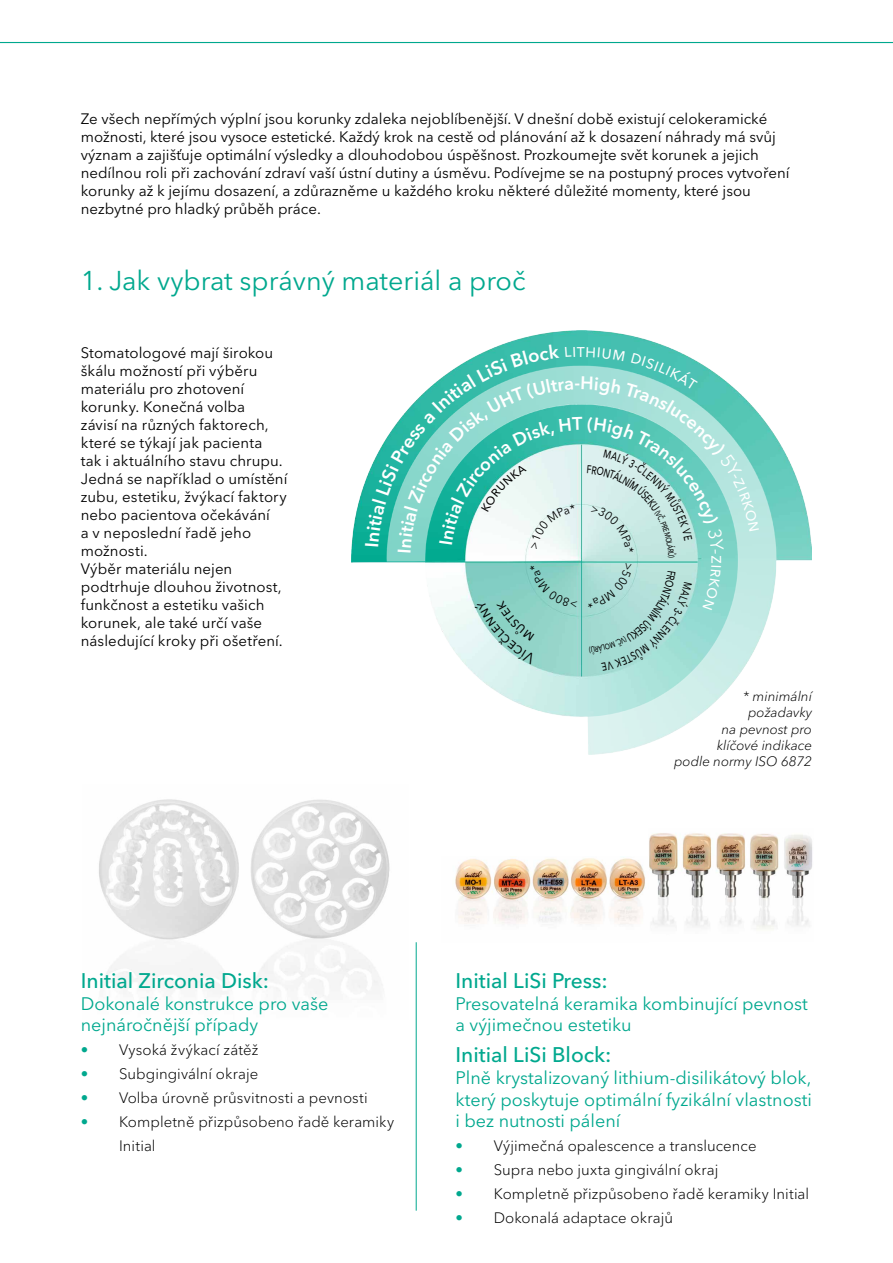
<style>
.page{position:relative;width:893px;height:1263px;background:#fff}
.page>*{position:absolute;margin:0;border:0;box-sizing:border-box;transform-origin:0 0}
.t1{font:27px "Avenir Next Cyr";color:#00a88e}
.t2{font:500 21px "Avenir Next Cyr";color:#00a88e}
.t3{font:18.6px "Avenir Next Cyr";color:#fff}
.t4{font:18px/21.6px "Avenir Next Cyr";color:#00a88e}
.t5{font:15px/18px "Avenir Next Cyr";color:#000}
.t6{font:300 15px/24px "Avenir Next Cyr";letter-spacing:.005em;color:#000}
.t7{font:italic 300 13.5px/16.2px "Avenir Next Cyr";color:#000;text-align:right}
.s1{font-family:"Avenir Next LT Pro";color:#00a88e}
</style>
<div class="page">
<img style="left:649px;top:833px;width:163px;height:96px">
<img style="left:455px;top:858px;width:191px;height:66px">
<img style="left:99px;top:799px;width:291px;height:197px">
<img style="left:351px;top:330px;width:460px;height:424px">
<hr style="left:416px;top:942px;width:1px;height:269px;background:#00a88e">
<svg style="left:0;top:42px;width:893px;height:2px;background:#74cfc1"></svg>
<svg style="left:365px;top:344px;width:394px;height:327px"></svg>
<p class="t5" style="left:81px;top:110px;width:710px">Ze všech nepřímých výplní jsou korunky zdaleka nejoblíbenější. V dnešní době existují celokeramické možnosti, které jsou vysoce estetické. Každý krok na cestě od plánování až k dosazení náhrady má svůj význam a zajišťuje optimální výsledky a dlouhodobou úspěšnost. Prozkoumejte svět korunek a jejich nedílnou roli při zachování zdraví vaší ústní dutiny a úsměvu. Podívejme se na postupný proces vytvoření korunky až k jejímu dosazení, a zdůrazněme u každého kroku některé důležité momenty, které jsou nezbytné pro hladký průběh práce.</p>
<h1 class="t1" style="left:81px;top:264px;width:446px">1. Jak vybrat správný materiál a proč</h1>
<p class="t5" style="left:81px;top:344px;width:208px">Stomatologové mají širokou škálu možností při výběru materiálu pro zhotovení korunky. Konečná volba<br>závisí na různých faktorech, které se týkají jak pacienta<br>tak i aktuálního stavu chrupu.<br>Jedná se například o umístění zubu, estetiku, žvýkací faktory nebo pacientova očekávání<br>a v neposlední řadě jeho možnosti.<br>Výběr materiálu nejen podtrhuje dlouhou životnost, funkčnost a estetiku vašich korunek, ale také určí vaše následující kroky při ošetření.</p>
<p class="t3" style="left:577px;top:339px;width:10px">t</p>
<p class="t7" style="left:674px;top:688px;width:139px">* minimální<br>požadavky<br>na pevnost pro<br>klíčové indikace<br>podle normy ISO 6872</p>
<h2 class="t2" style="left:81px;top:968px;width:190px">Initial Zirconia Disk:</h2>
<p class="t4" style="left:81px;top:992px;width:249px">Dokonalé konstrukce pro vaše nejnáročnější případy</p>
<p class="t6" style="left:81px;top:1038px;width:179px"><span class="s1">•</span> Vysoká žvýkací zátěž</p>
<p class="t6" style="left:81px;top:1062px;width:179px"><span class="s1">•</span> Subgingivální okraje</p>
<p class="t6" style="left:81px;top:1086px;width:288px"><span class="s1">•</span> Volba úrovně průsvitnosti a pevnosti</p>
<p class="t6" style="left:119px;top:1110px;width:277px;text-indent:-38px"><span class="s1">•</span> Kompletně přizpůsobeno řadě keramiky<br>Initial</p>
<h2 class="t2" style="left:455px;top:968px;width:154px">Initial LiSi Press:</h2>
<p class="t4" style="left:455px;top:992px;width:354px">Presovatelná keramika kombinující pevnost a výjimečnou estetiku</p>
<h2 class="t2" style="left:455px;top:1042px;width:158px">Initial LiSi Block:</h2>
<p class="t4" style="left:455px;top:1067px;width:358px;text-align:justify">Plně krystalizovaný lithium-disilikátový blok, který poskytuje optimální fyzikální vlastnosti i bez nutnosti pálení</p>
<p class="t6" style="left:455px;top:1134px;width:303px"><span class="s1">•</span> Výjimečná opalescence a translucence</p>
<p class="t6" style="left:455px;top:1158px;width:264px"><span class="s1">•</span> Supra nebo juxta gingivální okraj</p>
<p class="t6" style="left:455px;top:1182px;width:355px"><span class="s1">•</span> Kompletně přizpůsobeno řadě keramiky Initial</p>
<p class="t6" style="left:455px;top:1206px;width:219px"><span class="s1">•</span> Dokonalá adaptace okrajů</p>
</div>
